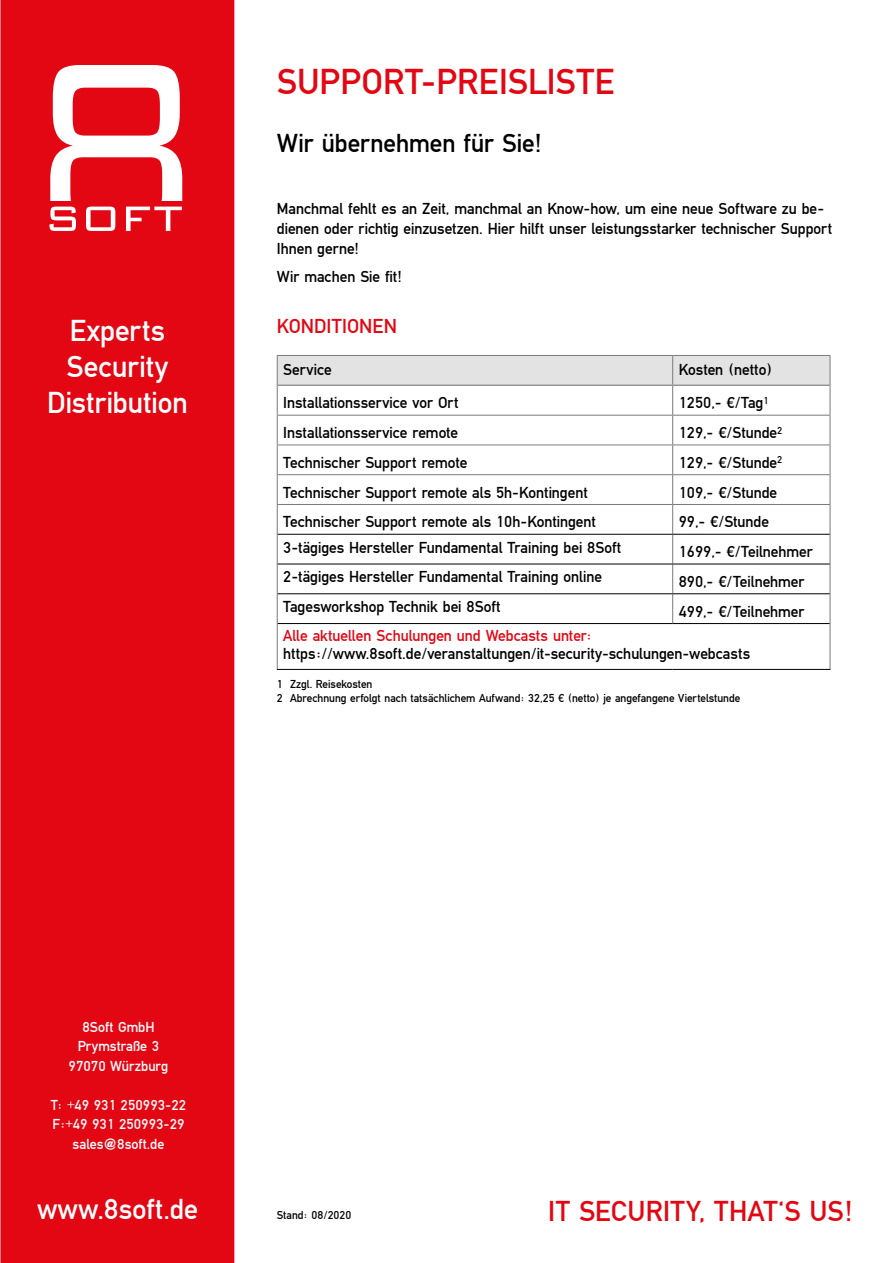
<style>
.page{position:relative;width:893px;height:1263px;background:#fff}
.page>*{position:absolute;margin:0;border:0;box-sizing:border-box;transform-origin:0 0}
.t1{font:37.5px "Fette Mit D";color:#e30613}
.t2{font:31.5px "Fette Mit D";color:#fff}
.t3{font:30px "Fette Mit D";letter-spacing:.005em;color:#e30613}
.t4{font:30px "Fette Mit D";color:#fff}
.t5{font:27px "Fette Mit D";color:#000}
.t6{font:21px "Fette Mit D";color:#e30613}
.t7{font:16.5px/19.8px "Fette Mit D";color:#000}
.t8{font:15px "Fette Mit D";color:#fff}
.t9{font:12px "Fette Mit D";color:#000}
.s1{color:#e30613}
</style>
<div class="page">
<div style="left:1px;top:1px;width:233px;height:1261px;background:#e30613"></div>
<div style="left:0;top:0;width:234px;height:1263px;border:2px solid #e30613"></div>
<svg style="left:49px;top:207px;width:27px;height:24px"></svg>
<svg style="left:86px;top:207px;width:29px;height:24px"></svg>
<svg style="left:126px;top:207px;width:56px;height:24px"></svg>
<svg style="left:50px;top:65px;width:132px;height:136px"></svg>
<hr style="left:277px;top:623px;width:1px;height:46px;background:#7c7b7b">
<hr style="left:830px;top:623px;width:1px;height:46px;background:#7c7b7b">
<hr style="left:278px;top:623px;width:395px;height:1px;background:#000">
<hr style="left:673px;top:623px;width:157px;height:1px;background:#000">
<hr style="left:277px;top:669px;width:396px;height:1px;background:#000">
<hr style="left:673px;top:669px;width:157px;height:1px;background:#000">
<svg style="left:277px;top:355px;width:554px;height:268px"></svg>
<hr style="left:830px;top:385px;width:1px;height:30px;background:#7c7b7b">
<hr style="left:277px;top:415px;width:396px;height:1px;background:#7c7b7b">
<hr style="left:673px;top:415px;width:157px;height:1px;background:#7c7b7b">
<hr style="left:277px;top:445px;width:396px;height:1px;background:#7c7b7b">
<hr style="left:673px;top:445px;width:157px;height:1px;background:#7c7b7b">
<hr style="left:277px;top:474px;width:396px;height:1px;background:#7c7b7b">
<hr style="left:673px;top:474px;width:157px;height:1px;background:#7c7b7b">
<hr style="left:277px;top:504px;width:396px;height:1px;background:#7c7b7b">
<hr style="left:673px;top:504px;width:157px;height:1px;background:#7c7b7b">
<hr style="left:278px;top:385px;width:395px;height:1px;background:#7c7b7b">
<hr style="left:673px;top:385px;width:157px;height:1px;background:#7c7b7b">
<p class="t2" style="left:70px;top:312px;width:97px">Experts</p>
<p class="t2" style="left:67px;top:348px;width:103px">Security</p>
<p class="t2" style="left:47px;top:384px;width:142px">Distribution</p>
<p class="t1" style="left:277px;top:60px;width:340px">SUPPORT-PREISLISTE</p>
<p class="t5" style="left:277px;top:127px;width:268px">Wir übernehmen für Sie!</p>
<p class="t7" style="left:277px;top:199px;width:557px">Manchmal fehlt es an Zeit, manchmal an Know-how, um eine neue Software zu be&shy;dienen oder richtig einzusetzen. Hier hilft unser leistungsstarker technischer Support<br>Ihnen gerne!</p>
<p class="t7" style="left:277px;top:267px;width:127px">Wir machen Sie fit!</p>
<p class="t6" style="left:277px;top:314px;width:122px">KONDITIONEN</p>
<p class="t7" style="left:283px;top:359px;width:50px">Service</p>
<p class="t7" style="left:679px;top:359px;width:95px">Kosten (netto)</p>
<p class="t7" style="left:283px;top:393px;width:177px">Installationsservice vor Ort</p>
<p class="t7" style="left:679px;top:393px;width:91px">1250,- €/Tag<sup>1</sup></p>
<p class="t7" style="left:283px;top:423px;width:176px">Installationsservice remote</p>
<p class="t7" style="left:679px;top:423px;width:105px">129,- €/Stunde<sup>2</sup></p>
<p class="t7" style="left:283px;top:452px;width:186px">Technischer Support remote</p>
<p class="t7" style="left:679px;top:452px;width:105px">129,- €/Stunde<sup>2</sup></p>
<p class="t7" style="left:283px;top:482px;width:306px">Technischer Support remote als 5h-Kontingent</p>
<p class="t7" style="left:679px;top:482px;width:100px">109,- €/Stunde</p>
<p class="t7" style="left:283px;top:512px;width:314px">Technischer Support remote als 10h-Kontingent</p>
<p class="t7" style="left:679px;top:512px;width:92px">99,- €/Stunde</p>
<p class="t7" style="left:283px;top:537px;width:340px">3-tägiges Hersteller Fundamental Training bei 8Soft</p>
<p class="t7" style="left:679px;top:542px;width:136px">1699,- €/Teilnehmer</p>
<p class="t7" style="left:283px;top:567px;width:320px">2-tägiges Hersteller Fundamental Training online</p>
<p class="t7" style="left:679px;top:571px;width:127px">890,- €/Teilnehmer</p>
<p class="t7" style="left:283px;top:597px;width:219px">Tagesworkshop Technik bei 8Soft</p>
<p class="t7" style="left:679px;top:601px;width:127px">499,- €/Teilnehmer</p>
<p class="t7" style="left:283px;top:626px;width:468px;line-height:18px"><span class="s1">Alle aktuellen Schulungen und Webcasts unter: </span>https://www.8soft.de/veranstaltungen/it-security-schulungen-webcasts</p>
<p class="t9" style="left:277px;top:677px;width:97px">1 Zzgl. Reisekosten</p>
<p class="t9" style="left:277px;top:691px;width:465px">2 Abrechnung erfolgt nach tatsächlichem Aufwand: 32,25 € (netto) je angefangene Viertelstunde</p>
<p class="t8" style="left:82px;top:1018px;width:74px">8Soft GmbH</p>
<p class="t8" style="left:78px;top:1037px;width:83px">Prymstraße 3</p>
<p class="t8" style="left:69px;top:1057px;width:101px">97070 Würzburg</p>
<p class="t8" style="left:51px;top:1096px;width:137px">T: +49 931 250993-22</p>
<p class="t8" style="left:52px;top:1115px;width:134px">F:+49 931 250993-29</p>
<p class="t8" style="left:73px;top:1135px;width:93px">sales@8soft.de</p>
<p class="t4" style="left:37px;top:1191px;width:162px">www.8soft.de</p>
<p class="t3" style="left:548px;top:1194px;width:307px">IT SECURITY, THAT‘S US!</p>
<p class="t9" style="left:277px;top:1208px;width:76px">Stand: 08/2020</p>
</div>
